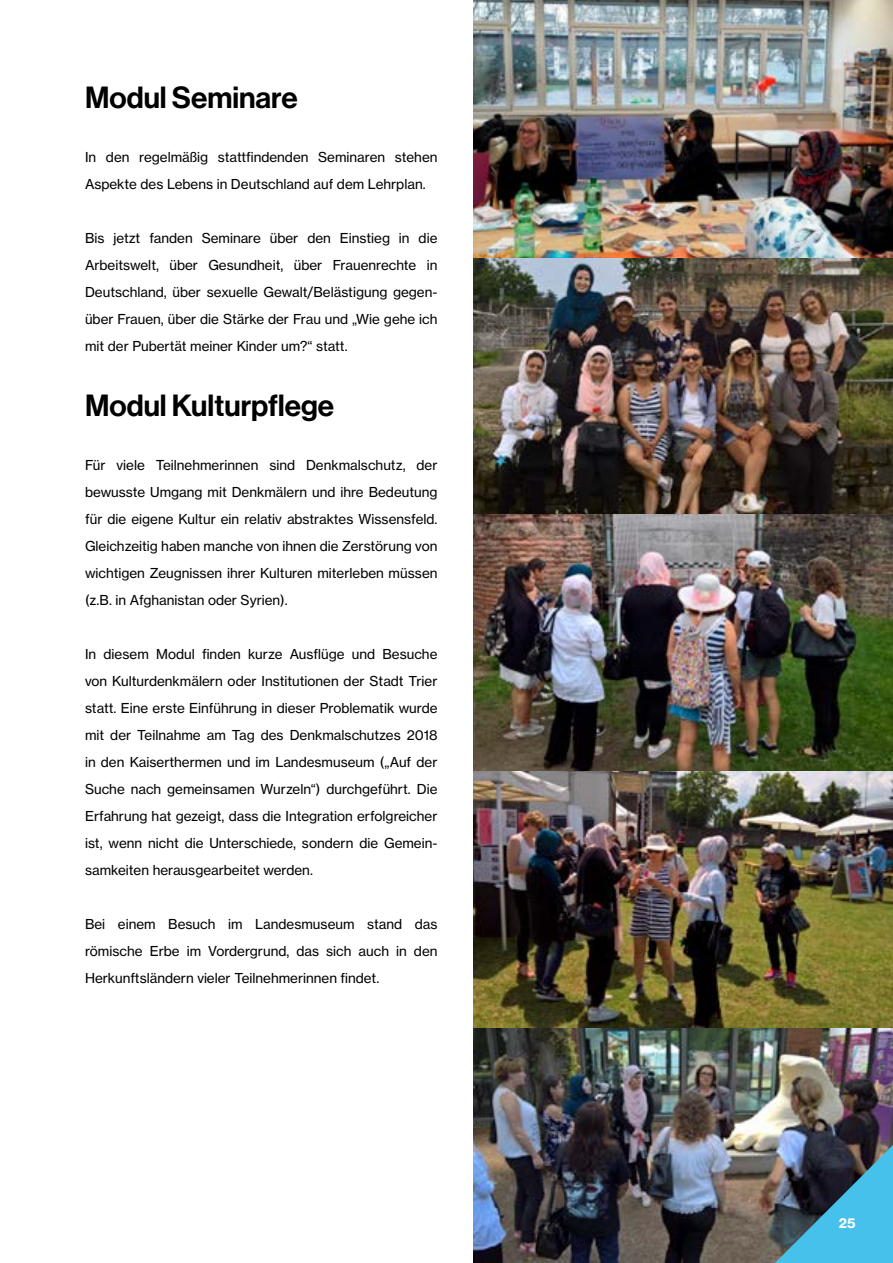
<style>
.page{position:relative;width:893px;height:1263px;background:#fff}
.page>*{position:absolute;margin:0;border:0;box-sizing:border-box;transform-origin:0 0}
.t1{font:30px "N Haas Grotesk DS Pro 65 Md";color:#000}
.t2{font:13.5px/27px "N Haas Grotesk TX Pro 55 Rg";color:#000;text-align:justify}
.t3{font:13.5px "N Haas Grotesk TX Pro 75 Bd";color:#fff}
</style>
<div class="page">
<img style="left:474px;top:257px;width:419px;height:257px">
<img style="left:474px;top:0;width:419px;height:257px">
<img style="left:474px;top:514px;width:419px;height:257px">
<img style="left:474px;top:771px;width:419px;height:257px">
<img style="left:474px;top:1028px;width:419px;height:235px">
<img style="left:775px;top:1145px;width:118px;height:118px">
<h1 class="t1" style="left:85px;top:80px;width:214px">Modul Seminare</h1>
<p class="t2" style="left:85px;top:144px;width:354px">In den regelmäßig stattfindenden Seminaren stehen<br>Aspekte des Lebens in Deutschland auf dem Lehrplan.</p>
<p class="t2" style="left:85px;top:225px;width:354px">Bis jetzt fanden Seminare über den Einstieg in die Arbeitswelt, über Gesundheit, über Frauenrechte in Deutschland, über sexuelle Gewalt/Belästigung gegen&shy;über Frauen, über die Stärke der Frau und „Wie gehe ich mit der Pubertät meiner Kinder um?“ statt.</p>
<h1 class="t1" style="left:85px;top:388px;width:251px">Modul Kulturpflege</h1>
<p class="t2" style="left:85px;top:451px;width:354px">Für viele Teilnehmerinnen sind Denkmalschutz, der bewusste Umgang mit Denkmälern und ihre Bedeutung für die eigene Kultur ein relativ abstraktes Wissensfeld.<br>Gleichzeitig haben manche von ihnen die Zerstörung von wichtigen Zeugnissen ihrer Kulturen miterleben müssen (z.B. in Afghanistan oder Syrien).</p>
<p class="t2" style="left:85px;top:640px;width:354px">In diesem Modul finden kurze Ausflüge und Besuche von Kulturdenkmälern oder Institutionen der Stadt Trier statt. Eine erste Einführung in dieser Problematik wurde mit der Teilnahme am Tag des Denkmalschutzes 2018 in den Kaiserthermen und im Landesmuseum („Auf der Suche nach gemeinsamen Wurzeln“) durchgeführt. Die Erfahrung hat gezeigt, dass die Integration erfolgreicher ist, wenn nicht die Unterschiede, sondern die Gemein&shy;samkeiten herausgearbeitet werden.</p>
<p class="t2" style="left:85px;top:910px;width:354px">Bei einem Besuch im Landesmuseum stand das römische Erbe im Vordergrund, das sich auch in den Herkunftsländern vieler Teilnehmerinnen findet.</p>
<p class="t3" style="left:839px;top:1215px;width:18px">25</p>
</div>
